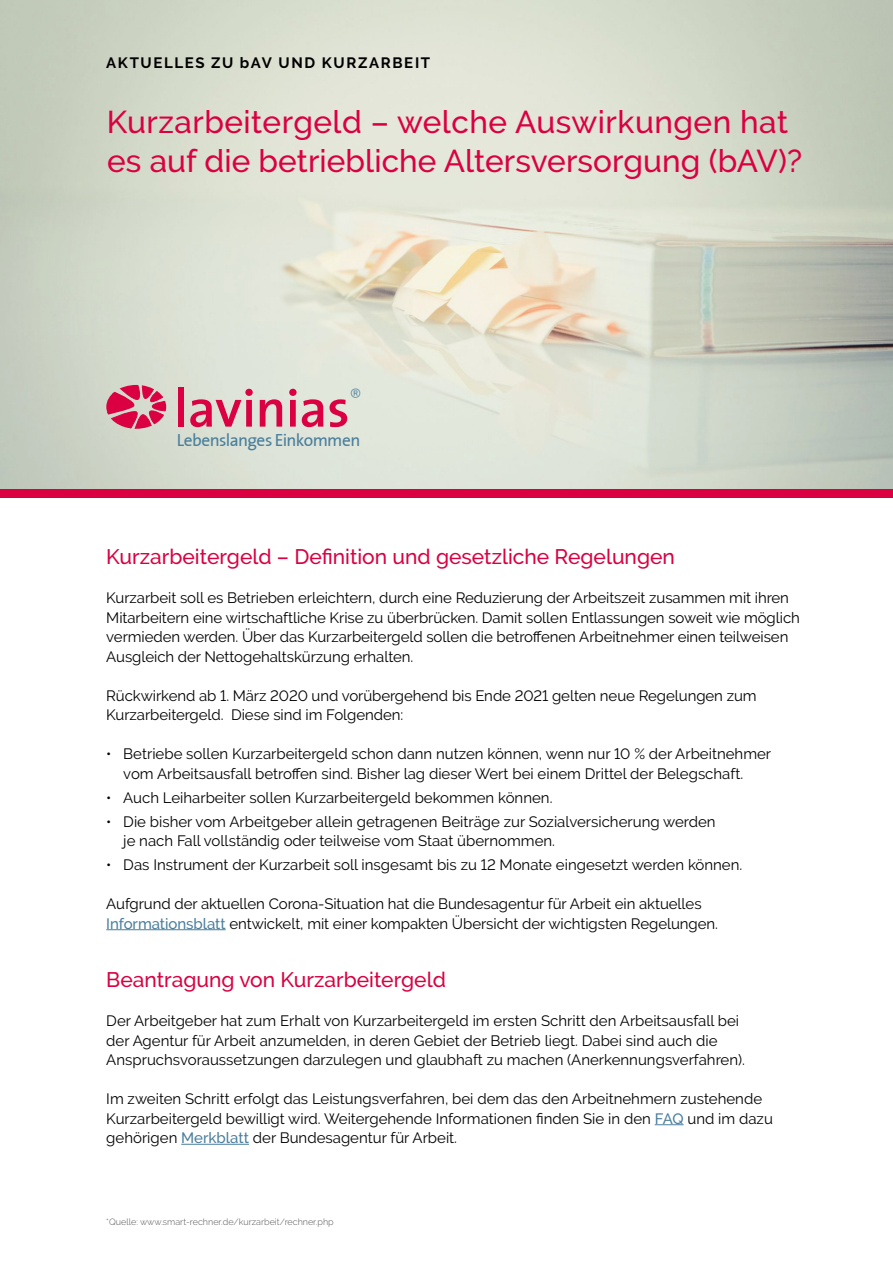
<style>
.page{position:relative;width:893px;height:1263px;background:#fff}
.page>*{position:absolute;margin:0;border:0;box-sizing:border-box;transform-origin:0 0}
.t1{font:600 53.7px "The Sans";letter-spacing:-.01em;color:#da0041}
.t2{font:500 31.5px/39px "Raleway";letter-spacing:.005em;color:#da0041}
.t3{font:300 24.15px "DIN Next LT Pro";color:#4a7f9c}
.t4{font:500 21px "Raleway";color:#da0041}
.t5{font:17.4px "The Sans Plain";letter-spacing:-.035em;color:#4a7f9c}
.t6{font:15px/19.5px "Raleway";color:#000}
.t7{font:700 15px "Raleway";letter-spacing:.11em;color:#000}
.t8{font:300 9px "Raleway";color:#565655}
.s1{font-weight:500;color:#4a7e9c}
</style>
<div class="page">
<img style="left:0;top:0;width:893px;height:489px">
<hr style="left:106px;top:929px;width:120px;height:1px;background:#4a7e9c">
<svg style="left:655px;top:1124px;width:29px;height:1px"></svg>
<hr style="left:181px;top:1144px;width:68px;height:1px;background:#4a7e9c">
<div style="left:0;top:489px;width:893px;height:8px;background:#da0041"></div>
<svg style="left:106px;top:385px;width:60px;height:44px;background:#d7617f"></svg>
<p class="t7" style="left:106px;top:54px;width:325px">AKTUELLES ZU bAV UND KURZARBEIT</p>
<h2 class="t2" style="left:107px;top:102px;width:697px">Kurzarbeitergeld – welche Auswirkungen hat es auf die betriebliche Altersversorgung (bAV)?</h2>
<h1 class="t1" style="left:174px;top:364px;width:177px">lavinias</h1>
<p class="t5" style="left:177px;top:425px;width:185px">Lebenslanges Einkommen</p>
<h3 class="t3" style="left:350px;top:383px;width:13px">®</h3>
<h3 class="t4" style="left:106px;top:544px;width:570px">Kurzarbeitergeld – Definition und gesetzliche Regelungen</h3>
<p class="t6" style="left:106px;top:588px;width:695px">Kurzarbeit soll es Betrieben erleichtern, durch eine Reduzierung der Arbeitszeit zusammen mit ihren Mitarbeitern eine wirtschaftliche Krise zu überbrücken. Damit sollen Entlassungen soweit wie möglich vermieden werden. Über das Kurzarbeitergeld sollen die betroffenen Arbeitnehmer einen teilweisen Ausgleich der Nettogehaltskürzung erhalten.</p>
<p class="t6" style="left:106px;top:685px;width:652px">Rückwirkend ab 1. März 2020 und vorübergehend bis Ende 2021 gelten neue Regelungen zum<br>Kurzarbeitergeld. Diese sind im Folgenden:</p>
<p class="t6" style="left:123px;top:744px;width:649px;text-indent:-17px">• Betriebe sollen Kurzarbeitergeld schon dann nutzen können, wenn nur 10 % der Arbeitnehmer vom Arbeitsausfall betroffen sind. Bisher lag dieser Wert bei einem Drittel der Belegschaft.</p>
<p class="t6" style="left:106px;top:787px;width:448px">• Auch Leiharbeiter sollen Kurzarbeitergeld bekommen können.</p>
<p class="t6" style="left:123px;top:811px;width:594px;text-indent:-17px">• Die bisher vom Arbeitgeber allein getragenen Beiträge zur Sozialversicherung werden je nach Fall vollständig oder teilweise vom Staat übernommen.</p>
<p class="t6" style="left:106px;top:855px;width:638px">• Das Instrument der Kurzarbeit soll insgesamt bis zu 12 Monate eingesetzt werden können.</p>
<p class="t6" style="left:106px;top:894px;width:613px">Aufgrund der aktuellen Corona-Situation hat die Bundesagentur für Arbeit ein aktuelles<br><span class="s1">Informationsblatt</span> entwickelt, mit einer kompakten Übersicht der wichtigsten Regelungen.</p>
<h3 class="t4" style="left:106px;top:967px;width:341px">Beantragung von Kurzarbeitergeld</h3>
<p class="t6" style="left:106px;top:1011px;width:640px">Der Arbeitgeber hat zum Erhalt von Kurzarbeitergeld im ersten Schritt den Arbeitsausfall bei der Agentur für Arbeit anzumelden, in deren Gebiet der Betrieb liegt. Dabei sind auch die<br>Anspruchsvoraussetzungen darzulegen und glaubhaft zu machen (Anerkennungsverfahren).</p>
<p class="t6" style="left:106px;top:1089px;width:668px">Im zweiten Schritt erfolgt das Leistungsverfahren, bei dem das den Arbeitnehmern zustehende<br>Kurzarbeitergeld bewilligt wird. Weitergehende Informationen finden Sie in den <span class="s1">FAQ</span> und im dazu gehörigen <span class="s1">Merkblatt</span> der Bundesagentur für Arbeit.</p>
<p class="t8" style="left:106px;top:1216px;width:229px">*Quelle: www.smart-rechner.de/kurzarbeit/rechner.php</p>
</div>
